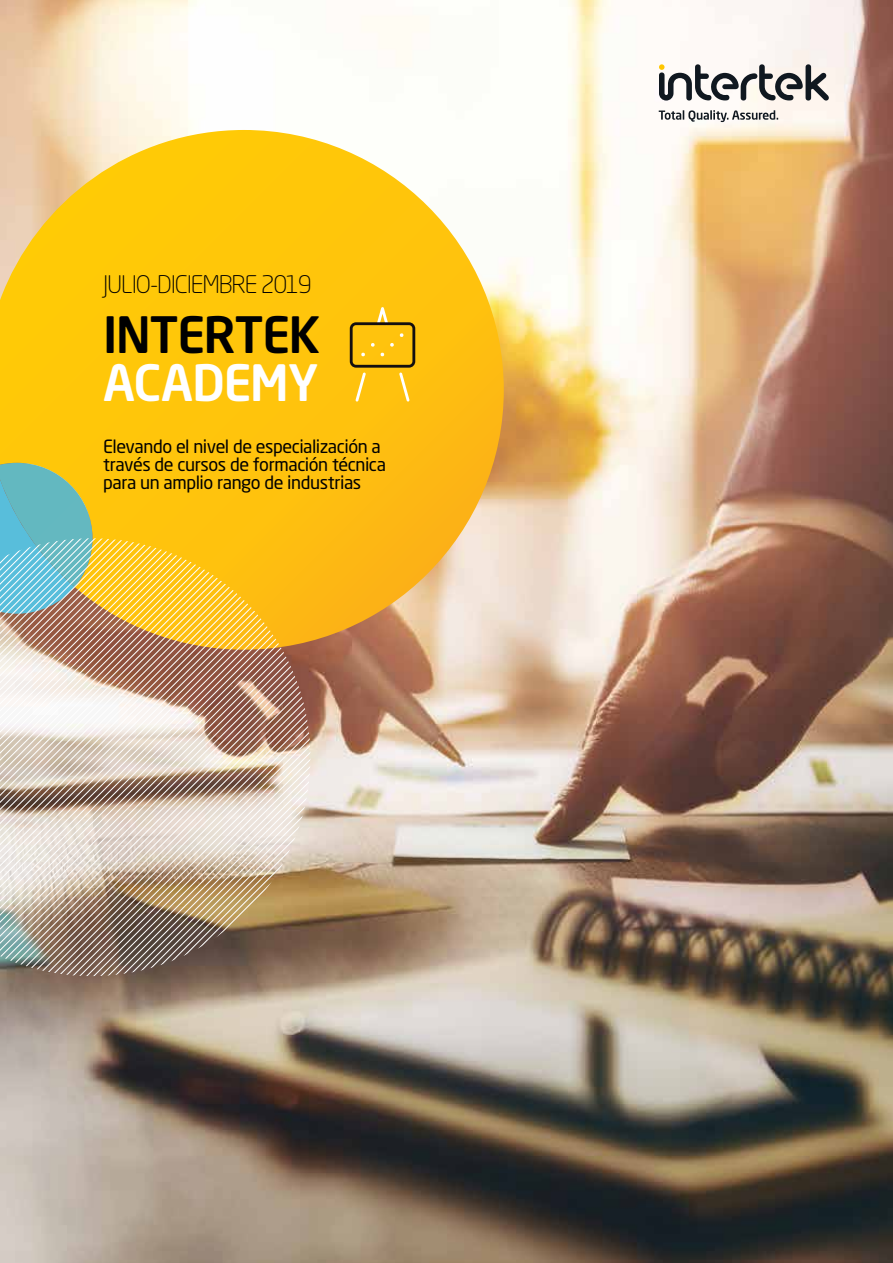
<style>
.page{position:relative;width:893px;height:1263px;background:#fff}
.page>*{position:absolute;margin:0;border:0;box-sizing:border-box;transform-origin:0 0}
.t1{font:500 49.5px "Neo Sans Std";letter-spacing:-.025em;color:#000}
.t2{font:500 49.5px "Neo Sans Std";letter-spacing:-.025em;color:#fff}
.t3{font:300 24px "Neo Sans Std";letter-spacing:-.05em;color:#000}
.t4{font:18px/18px "Neo Sans Std";letter-spacing:-.025em;color:#000}
</style>
<div class="page">
<img style="left:0;top:0;width:893px;height:1263px">
<svg style="left:659px;top:64px;width:170px;height:37px"></svg>
<svg style="left:659px;top:110px;width:119px;height:12px"></svg>
<svg style="left:0;top:130px;width:504px;height:520px;background:#f7c633"></svg>
<svg style="left:0;top:463px;width:92px;height:75px;background:#7cbaa4"></svg>
<svg style="left:0;top:632px;width:310px;height:7px;background:#d5a254"></svg>
<svg style="left:0;top:639px;width:310px;height:7px;background:#cd9c5c"></svg>
<svg style="left:0;top:646px;width:310px;height:7px;background:#b7886c"></svg>
<svg style="left:0;top:653px;width:310px;height:7px;background:#b18677"></svg>
<svg style="left:0;top:660px;width:310px;height:7px;background:#b48c7d"></svg>
<svg style="left:0;top:667px;width:310px;height:7px;background:#b89285"></svg>
<svg style="left:0;top:674px;width:310px;height:7px;background:#bc988b"></svg>
<svg style="left:0;top:681px;width:310px;height:7px;background:#c4a395"></svg>
<svg style="left:0;top:688px;width:310px;height:7px;background:#c9ada1"></svg>
<svg style="left:0;top:695px;width:310px;height:7px"></svg>
<svg style="left:0;top:702px;width:310px;height:7px"></svg>
<svg style="left:0;top:709px;width:310px;height:7px"></svg>
<svg style="left:0;top:716px;width:310px;height:7px;fill:#f7f5f3"></svg>
<svg style="left:0;top:723px;width:310px;height:7px"></svg>
<svg style="left:0;top:730px;width:310px;height:7px"></svg>
<svg style="left:0;top:737px;width:310px;height:8px;background:#d0baac"></svg>
<svg style="left:0;top:745px;width:310px;height:7px;background:#d4c2b3"></svg>
<img style="left:0;top:752px;width:310px;height:224px">
<svg style="left:350px;top:307px;width:65px;height:94px;background:#e9b518"></svg>
<h2 class="t3" style="left:103px;top:270px;width:210px">JULIO-DICIEMBRE 2019</h2>
<h1 class="t1" style="left:103px;top:304px;width:219px">INTERTEK</h1>
<h1 class="t2" style="left:103px;top:352px;width:217px">ACADEMY</h1>
<p class="t4" style="left:103px;top:438px;width:284px">Elevando el nivel de especialización a través de cursos de formación técnica para un amplio rango de industrias</p>
</div>
